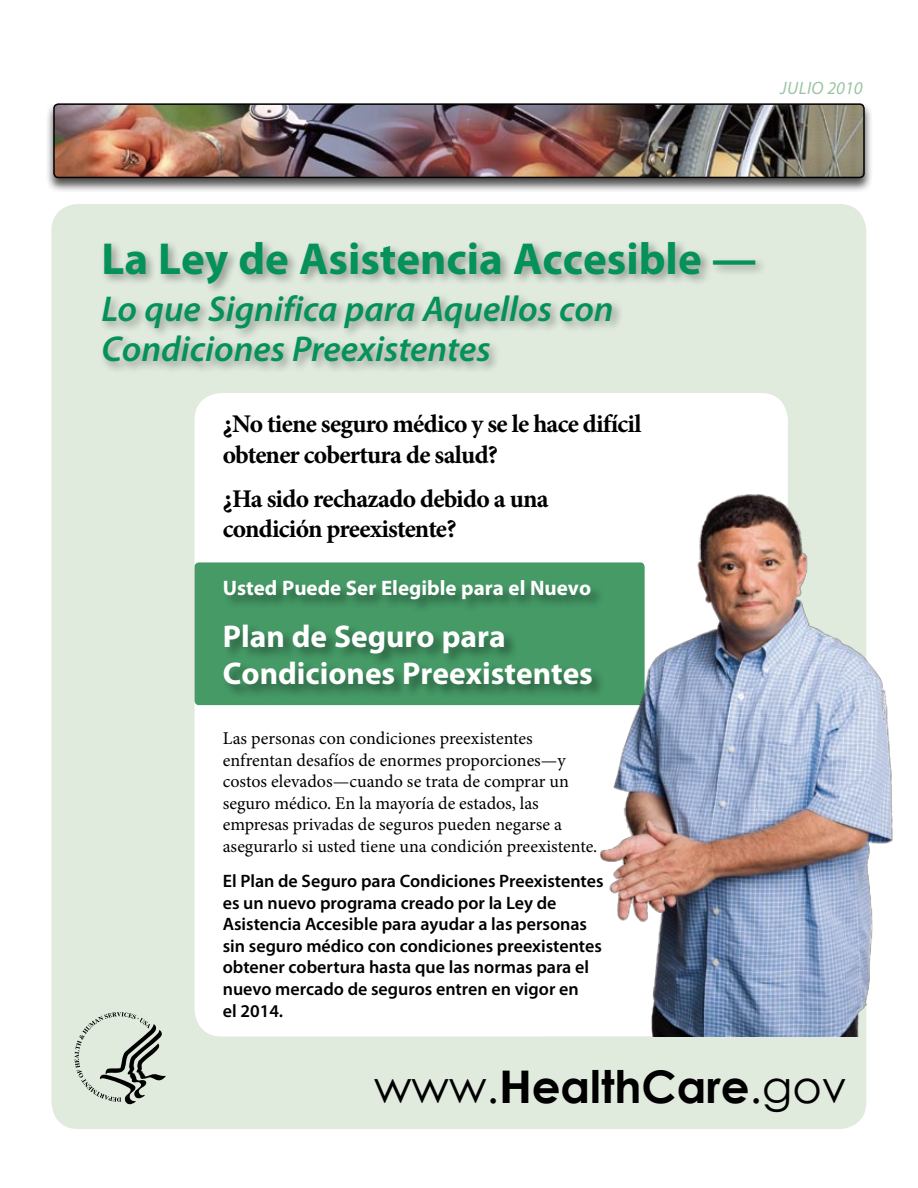
<style>
.page{position:relative;width:918px;height:1188px;background:#fff}
.page>*{position:absolute;margin:0;border:0;box-sizing:border-box;transform-origin:0 0}
.t1{font:700 45px "Myriad Pro";color:#05915a}
.subhead{font:700 45px "Century Gothic";color:#000;scale:1.1 1}
.Header_Italic{font:italic 600 36px/40.5px "Myriad Pro";color:#05915a}
.Subhead_White{font:700 31.5px/37.8px "Myriad Pro";color:#fff}
.Subhead_3{font:700 25.5px/30.6px "Minion Pro";letter-spacing:-.03em;color:#000}
.Subhead_White-2{font:700 21px "Myriad Pro";color:#fff}
.TEXT-12pt{font:18px/21.6px "Minion Pro";color:#000}
.TEXT_13pt{font:600 18px/21.6px "Myriad Pro";color:#000}
.t2{font:italic 18px "Myriad Pro";letter-spacing:.02em;color:#9fc3a3}
.s1{font-weight:400}
</style>
<div class="page">
<div style="left:51px;top:204px;width:815px;height:925px;background:#e0eadd;border-radius:27px"></div>
<div style="left:195px;top:393px;width:593px;height:644px;background:#fff;border-radius:27px"></div>
<svg style="left:75px;top:1012px;width:91px;height:93px"></svg>
<div style="left:45px;top:102px;width:828px;height:91px;background:#000;opacity:.7"></div>
<img style="left:56px;top:106px;width:806px;height:69px">
<div style="left:53px;top:103px;width:812px;height:75px;border:2px solid #000;border-radius:4px"></div>
<div style="left:98px;top:238px;width:669px;height:136px;background:#000;opacity:.35"></div>
<div style="left:195px;top:562px;width:450px;height:143px;background:#459a66;border-radius:4px"></div>
<div style="left:222px;top:579px;width:384px;height:120px;background:#000;opacity:.4"></div>
<img style="left:550px;top:467px;width:343px;height:570px">
<p class="t2" style="left:780px;top:76px;width:84px">JULIO 2010</p>
<p class="t1" style="left:101px;top:229px;width:657px">La Ley de Asistencia Accesible —</p>
<p class="Header_Italic" style="left:101px;top:288px;width:514px">Lo que Significa para Aquellos con<br>Condiciones Preexistentes</p>
<p class="Subhead_3" style="left:223px;top:408px;width:420px">¿No tiene seguro médico y se le hace difícil obtener cobertura de salud?</p>
<p class="Subhead_3" style="left:223px;top:483px;width:328px">¿Ha sido rechazado debido a una condición preexistente?</p>
<p class="Subhead_White-2" style="left:223px;top:575px;width:370px">Usted Puede Ser Elegible para el Nuevo</p>
<p class="Subhead_White" style="left:223px;top:616px;width:372px">Plan de Seguro para<br>Condiciones Preexistentes</p>
<p class="TEXT-12pt" style="left:223px;top:728px;width:376px">Las personas con condiciones preexistentes enfrentan desafíos de enormes proporciones—y costos elevados—cuando se trata de comprar un seguro médico. En la mayoría de estados, las empresas privadas de seguros pueden negarse a asegurarlo si usted tiene una condición preexistente.</p>
<p class="TEXT_13pt" style="left:223px;top:870px;width:382px">El Plan de Seguro para Condiciones Preexistentes es un nuevo programa creado por la Ley de Asistencia Accesible para ayudar a las personas sin seguro médico con condiciones preexistentes obtener cobertura hasta que las normas para el nuevo mercado de seguros entren en vigor en<br>el 2014.</p>
<p class="subhead" style="left:374px;top:1059px;width:431px"><span class="s1">www.</span>HealthCare<span class="s1">.gov</span></p>
</div>
